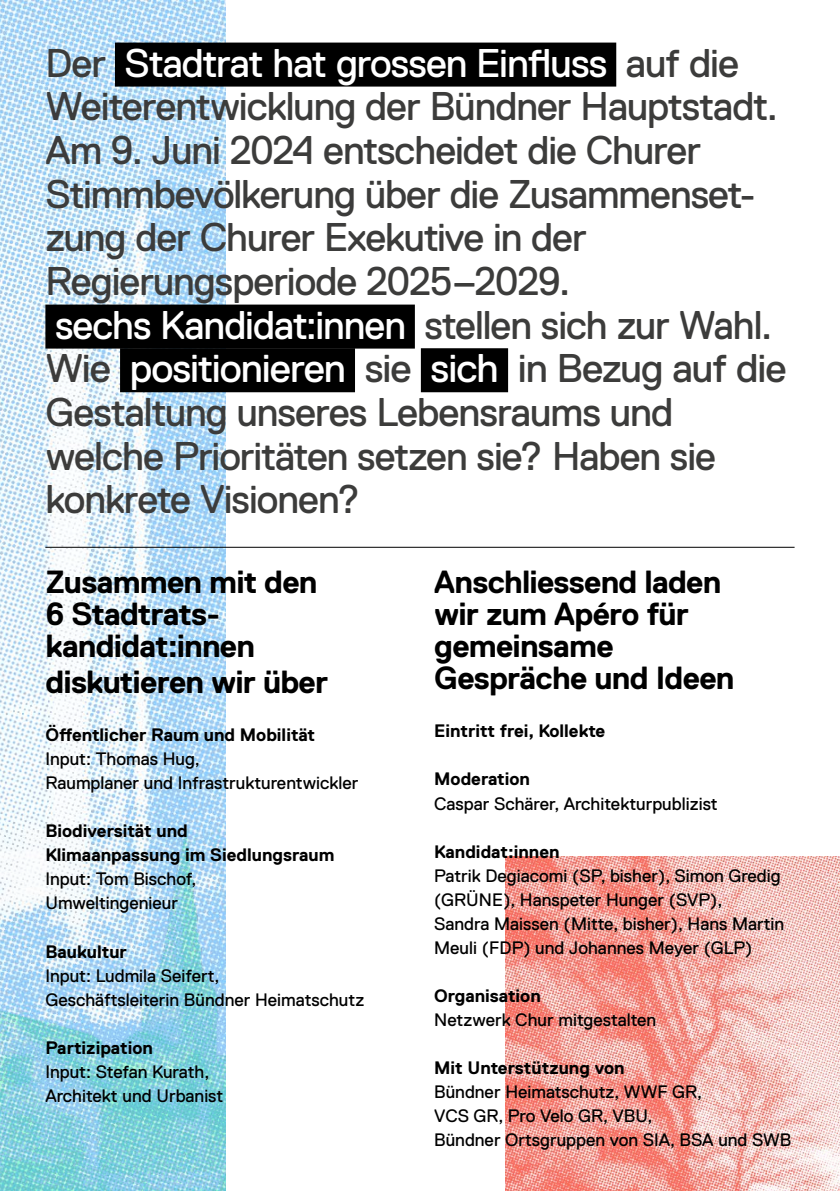
<style>
.page{position:relative;width:840px;height:1191px;background:#fff}
.page>*{position:absolute;margin:0;border:0;box-sizing:border-box;transform-origin:0 0}
.t1{font:40px/43.6px "Replica Pro";letter-spacing:-.025em;color:#3c3c3b}
.t2{font:700 32px/32px "Replica";letter-spacing:-.025em;color:#000}
.t3{font:18px/24px "Replica Pro";color:#000}
.t4{font:700 18px/24px "Replica";color:#000}
.s1{color:#fff}
</style>
<div class="page">
<img style="left:0;top:0;width:225px;height:832px">
<img style="left:0;top:832px;width:225px;height:359px">
<img style="left:505px;top:856px;width:334px;height:335px">
<div style="left:115px;top:43px;width:501px;height:44px;background:#000"></div>
<div style="left:45px;top:304px;width:369px;height:44px;background:#000"></div>
<div style="left:120px;top:348px;width:235px;height:44px;background:#000"></div>
<div style="left:420px;top:348px;width:88px;height:44px;background:#000"></div>
<hr style="left:45px;top:547px;width:749px;height:1px;background:#000">
<p class="t1" style="left:45px;top:41px;width:742px">Der <span class="s1">Stadtrat hat grossen Einfluss</span> auf die Weiterentwicklung der Bündner Hauptstadt.<br>Am 9. Juni 2024 entscheidet die Churer Stimmbevölkerung über die Zusammenset&shy;zung der Churer Exekutive in der Regierungsperiode 2025–2029.<br><span class="s1">sechs Kandidat:innen</span> stellen sich zur Wahl.<br>Wie <span class="s1">positionieren</span> sie <span class="s1">sich</span> in Bezug auf die Gestaltung unseres Lebensraums und welche Prioritäten setzen sie? Haben sie konkrete Visionen?</p>
<h2 class="t2" style="left:45px;top:566px;width:273px">Zusammen mit den<br>6 Stadtrats&shy;kandidat:innen</h2>
<h2 class="t2" style="left:45px;top:666px;width:284px">diskutieren wir über</h2>
<p class="t4" style="left:45px;top:723px;width:271px">Öffentlicher Raum und Mobilität</p>
<p class="t3" style="left:45px;top:747px;width:314px">Input: Thomas Hug,<br>Raumplaner und Infrastrukturentwickler</p>
<p class="t4" style="left:45px;top:819px;width:290px">Biodiversität und<br>Klimaanpassung im Siedlungsraum</p>
<p class="t3" style="left:45px;top:867px;width:153px">Input: Tom Bischof,<br>Umweltingenieur</p>
<p class="t4" style="left:45px;top:939px;width:83px">Baukultur</p>
<p class="t3" style="left:45px;top:963px;width:320px">Input: Ludmila Seifert,<br>Geschäftsleiterin Bündner Heimatschutz</p>
<p class="t4" style="left:45px;top:1035px;width:109px">Partizipation</p>
<p class="t3" style="left:45px;top:1059px;width:179px">Input: Stefan Kurath,<br>Architekt und Urbanist</p>
<h2 class="t2" style="left:434px;top:566px;width:301px">Anschliessend laden wir zum Apéro für gemeinsame<br>Gespräche und Ideen</h2>
<p class="t4" style="left:434px;top:719px;width:172px">Eintritt frei, Kollekte</p>
<p class="t4" style="left:434px;top:767px;width:97px">Moderation</p>
<p class="t3" style="left:434px;top:791px;width:285px">Caspar Schärer, Architekturpublizist</p>
<p class="t4" style="left:434px;top:839px;width:127px">Kandidat:innen</p>
<p class="t3" style="left:434px;top:863px;width:351px">Patrik Degiacomi (SP, bisher), Simon Gredig (GRÜNE), Hanspeter Hunger (SVP),<br>Sandra Maissen (Mitte, bisher), Hans Martin Meuli (FDP) und Johannes Meyer (GLP)</p>
<p class="t4" style="left:434px;top:983px;width:108px">Organisation</p>
<p class="t3" style="left:434px;top:1007px;width:223px">Netzwerk Chur mitgestalten</p>
<p class="t4" style="left:434px;top:1055px;width:192px">Mit Unterstützung von</p>
<p class="t3" style="left:434px;top:1079px;width:358px">Bündner Heimatschutz, WWF GR,<br>VCS GR, Pro Velo GR, VBU,<br>Bündner Ortsgruppen von SIA, BSA und SWB</p>
</div>
